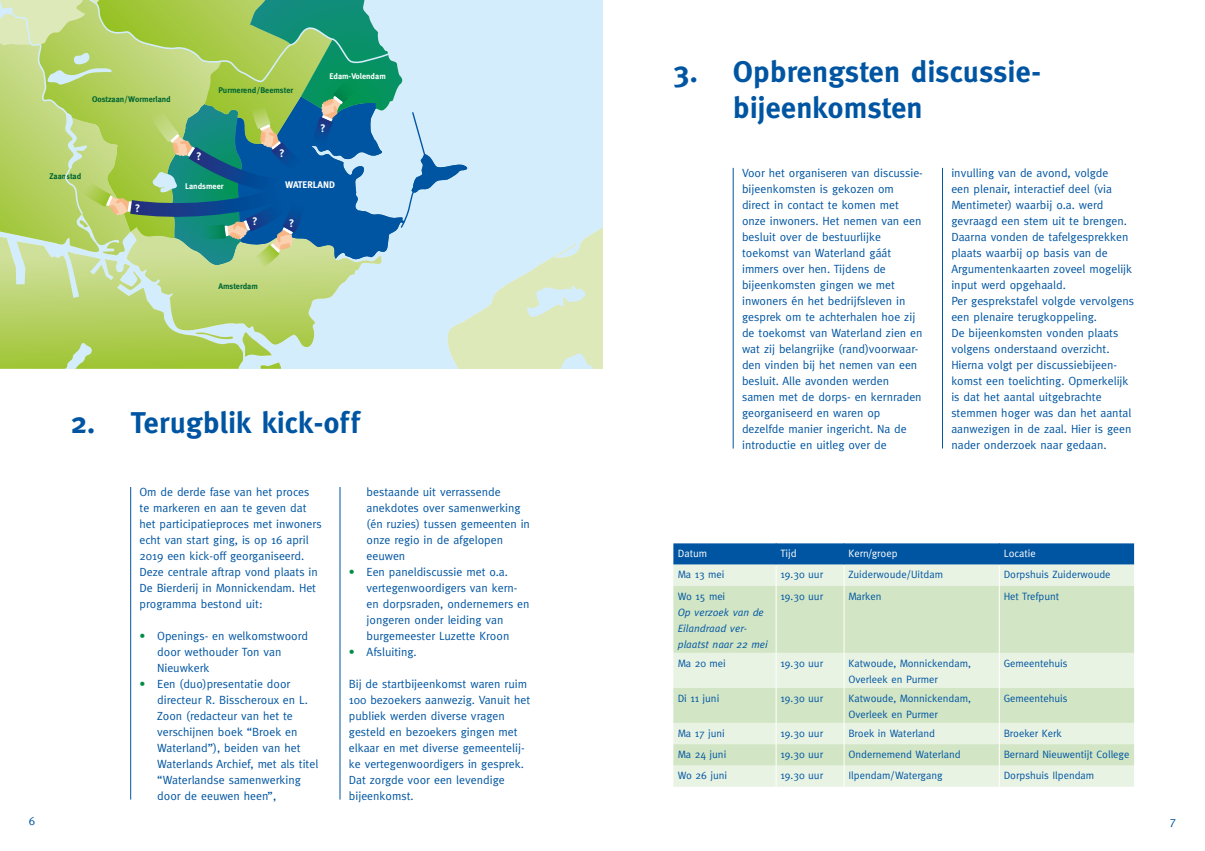
<style>
.page{position:relative;width:1205px;height:851px;background:#fff}
.page>*{position:absolute;margin:0;border:0;box-sizing:border-box;transform-origin:0 0}
.t1{font:700 30px/36px "Meta";letter-spacing:.01em;color:#0055a2}
.t2{font:11.88px/16px "Meta";color:#0055a2}
.t3{font:700 11px "Meta";color:#fff}
.t4{font:10.62px/16px "Meta";color:#0055a2}
.t5{font:italic 10.62px/16px "Meta";color:#0055a2}
.t6{font:10.62px "Meta";color:#fff}
.t7{font:700 9.62px "Meta";color:#fff}
.t8{font:700 8.25px "Meta";color:#016734}
.t9{font:700 8.25px "Meta";color:#fff}
.s1{color:#008d46}
</style>
<div class="page">
<hr style="left:130px;top:487px;width:1px;height:312px;background:#0055a2">
<hr style="left:340px;top:487px;width:1px;height:312px;background:#0055a2">
<hr style="left:733px;top:168px;width:1px;height:280px;background:#0055a2">
<hr style="left:942px;top:168px;width:1px;height:280px;background:#0055a2">
<div style="left:673px;top:765px;width:461px;height:21px;background:#e9f3e3"></div>
<svg style="left:673px;top:586px;width:461px;height:179px;background:#d9eace"></svg>
<hr style="left:776px;top:586px;width:1px;height:66px;background:#fff">
<hr style="left:776px;top:652px;width:1px;height:35px;background:#fff">
<hr style="left:776px;top:687px;width:1px;height:35px;background:#fff">
<svg style="left:776px;top:722px;width:1px;height:64px"></svg>
<svg style="left:673px;top:543px;width:461px;height:43px;background:#77a5c3"></svg>
<hr style="left:844px;top:586px;width:1px;height:66px;background:#fff">
<hr style="left:999px;top:586px;width:1px;height:66px;background:#fff">
<hr style="left:844px;top:652px;width:1px;height:35px;background:#fff">
<hr style="left:999px;top:652px;width:1px;height:35px;background:#fff">
<hr style="left:844px;top:687px;width:1px;height:35px;background:#fff">
<hr style="left:999px;top:687px;width:1px;height:35px;background:#fff">
<svg style="left:844px;top:722px;width:1px;height:64px"></svg>
<svg style="left:999px;top:722px;width:1px;height:64px"></svg>
<svg style="left:0;top:0;width:602px;height:369px;background:#cce4c8"></svg>
<svg style="left:0;top:0;width:469px;height:287px;background:#90bd94"></svg>
<p class="t8" style="left:92px;top:94px;width:80px">Oostzaan/Wormerland</p>
<p class="t8" style="left:50px;top:171px;width:33px">Zaanstad</p>
<p class="t3" style="left:135px;top:202px;width:7px">?</p>
<p class="t8" style="left:218px;top:85px;width:76px">Purmerend/Beemster</p>
<p class="t3" style="left:196px;top:150px;width:7px">?</p>
<p class="t3" style="left:279px;top:146px;width:7px">?</p>
<p class="t9" style="left:329px;top:71px;width:58px">Edam-Volendam</p>
<p class="t3" style="left:320px;top:122px;width:7px">?</p>
<p class="t9" style="left:185px;top:181px;width:40px">Landsmeer</p>
<p class="t3" style="left:252px;top:215px;width:7px">?</p>
<p class="t7" style="left:285px;top:179px;width:51px">WATERLAND</p>
<p class="t3" style="left:289px;top:217px;width:7px">?</p>
<p class="t8" style="left:218px;top:281px;width:41px">Amsterdam</p>
<h1 class="t1" style="left:71px;top:404px;width:290px">2. Terugblik kick-off</h1>
<p class="t2" style="left:140px;top:484px;width:184px">Om de derde fase van het proces te markeren en aan te geven dat het participatieproces met inwoners echt van start ging, is op 16 april<br>2019 een kick-off georganiseerd.<br>Deze centrale aftrap vond plaats in<br>De Bierderij in Monnickendam. Het programma bestond uit:</p>
<p class="t2" style="left:157px;top:627px;width:152px;text-indent:-18px"><span class="s1">•</span> Openings- en welkomstwoord door wethouder Ton van<br>Nieuwkerk</p>
<p class="t2" style="left:157px;top:675px;width:163px;text-indent:-18px"><span class="s1">•</span> Een (duo)presentatie door directeur R. Bisscheroux en L.<br>Zoon (redacteur van het te verschijnen boek “Broek en<br>Waterland”), beiden van het<br>Waterlands Archief, met als titel “Waterlandse samenwerking door de eeuwen heen”,</p>
<p class="t2" style="left:367px;top:484px;width:165px">bestaande uit verrassende anekdotes over samenwerking (én ruzies) tussen gemeenten in onze regio in de afgelopen eeuwen</p>
<p class="t2" style="left:367px;top:564px;width:164px;text-indent:-18px"><span class="s1">•</span> Een paneldiscussie met o.a. vertegenwoordigers van kern&shy;en dorpsraden, ondernemers en jongeren onder leiding van burgemeester Luzette Kroon</p>
<p class="t2" style="left:349px;top:643px;width:69px"><span class="s1">•</span> Afsluiting.</p>
<p class="t2" style="left:349px;top:675px;width:183px">Bij de startbijeenkomst waren ruim<br>100 bezoekers aanwezig. Vanuit het publiek werden diverse vragen gesteld en bezoekers gingen met elkaar en met diverse gemeentelij&shy;ke vertegenwoordigers in gesprek.<br>Dat zorgde voor een levendige bijeenkomst.</p>
<h1 class="t1" style="left:733px;top:53px;width:306px;text-indent:-60px">3. Opbrengsten discussie&shy;bijeenkomsten</h1>
<p class="t2" style="left:742px;top:165px;width:182px">Voor het organiseren van discussie&shy;bijeenkomsten is gekozen om direct in contact te komen met onze inwoners. Het nemen van een besluit over de bestuurlijke toekomst van Waterland gáát immers over hen. Tijdens de bijeenkomsten gingen we met inwoners én het bedrijfsleven in gesprek om te achterhalen hoe zij de toekomst van Waterland zien en wat zij belangrijke (rand)voorwaar&shy;den vinden bij het nemen van een besluit. Alle avonden werden samen met de dorps- en kernraden georganiseerd en waren op dezelfde manier ingericht. Na de introductie en uitleg over de</p>
<p class="t2" style="left:951px;top:165px;width:184px">invulling van de avond, volgde<br>een plenair, interactief deel (via<br>Mentimeter) waarbij o.a. werd gevraagd een stem uit te brengen.<br>Daarna vonden de tafelgesprekken plaats waarbij op basis van de<br>Argumentenkaarten zoveel mogelijk input werd opgehaald.<br>Per gesprekstafel volgde vervolgens een plenaire terugkoppeling.<br>De bijeenkomsten vonden plaats volgens onderstaand overzicht.<br>Hierna volgt per discussiebijeen&shy;komst een toelichting. Opmerkelijk is dat het aantal uitgebrachte stemmen hoger was dan het aantal aanwezigen in de zaal. Hier is geen nader onderzoek naar gedaan.</p>
<p class="t6" style="left:678px;top:547px;width:31px">Datum</p>
<p class="t6" style="left:780px;top:547px;width:18px">Tijd</p>
<p class="t6" style="left:848px;top:547px;width:51px">Kern/groep</p>
<p class="t6" style="left:1004px;top:547px;width:34px">Locatie</p>
<p class="t4" style="left:678px;top:566px;width:48px">Ma 13 mei</p>
<p class="t4" style="left:780px;top:566px;width:44px">19.30 uur</p>
<p class="t4" style="left:848px;top:566px;width:96px">Zuiderwoude/Uitdam</p>
<p class="t4" style="left:1004px;top:566px;width:108px">Dorpshuis Zuiderwoude</p>
<p class="t4" style="left:678px;top:587px;width:49px">Wo 15 mei</p>
<p class="t5" style="left:678px;top:603px;width:91px">Op verzoek van de<br>Eilandraad ver&shy;plaatst naar 22 mei</p>
<p class="t4" style="left:780px;top:587px;width:44px">19.30 uur</p>
<p class="t4" style="left:848px;top:587px;width:35px">Marken</p>
<p class="t4" style="left:1004px;top:587px;width:57px">Het Trefpunt</p>
<p class="t4" style="left:678px;top:654px;width:50px">Ma 20 mei</p>
<p class="t4" style="left:780px;top:654px;width:44px">19.30 uur</p>
<p class="t4" style="left:848px;top:654px;width:124px">Katwoude, Monnickendam,<br>Overleek en Purmer</p>
<p class="t4" style="left:1004px;top:654px;width:65px">Gemeentehuis</p>
<p class="t4" style="left:678px;top:689px;width:43px">Di 11 juni</p>
<p class="t4" style="left:780px;top:689px;width:44px">19.30 uur</p>
<p class="t4" style="left:848px;top:689px;width:124px">Katwoude, Monnickendam,<br>Overleek en Purmer</p>
<p class="t4" style="left:1004px;top:689px;width:65px">Gemeentehuis</p>
<p class="t4" style="left:678px;top:724px;width:49px">Ma 17 juni</p>
<p class="t4" style="left:780px;top:724px;width:44px">19.30 uur</p>
<p class="t4" style="left:848px;top:724px;width:88px">Broek in Waterland</p>
<p class="t4" style="left:1004px;top:724px;width:60px">Broeker Kerk</p>
<p class="t4" style="left:678px;top:746px;width:50px">Ma 24 juni</p>
<p class="t4" style="left:780px;top:746px;width:44px">19.30 uur</p>
<p class="t4" style="left:848px;top:746px;width:114px">Ondernemend Waterland</p>
<p class="t4" style="left:1004px;top:746px;width:127px">Bernard Nieuwentijt College</p>
<p class="t4" style="left:678px;top:767px;width:51px">Wo 26 juni</p>
<p class="t4" style="left:780px;top:767px;width:44px">19.30 uur</p>
<p class="t4" style="left:848px;top:767px;width:96px">Ilpendam/Watergang</p>
<p class="t4" style="left:1004px;top:767px;width:92px">Dorpshuis Ilpendam</p>
<p class="t2" style="left:29px;top:812px;width:8px">6</p>
<p class="t2" style="left:1170px;top:812px;width:8px">7</p>
</div>
